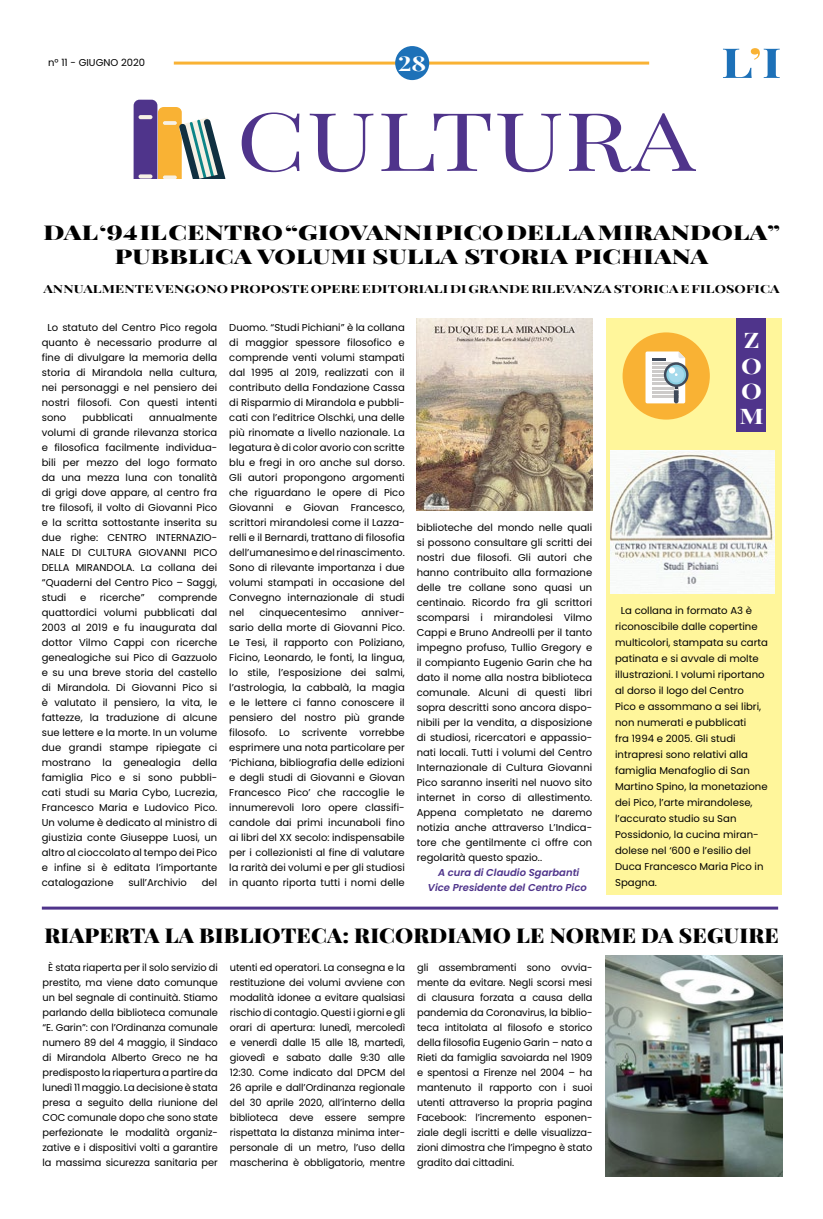
<style>
.page{position:relative;width:823px;height:1219px;background:#fff}
.page>*{position:absolute;margin:0;border:0;box-sizing:border-box;transform-origin:0 0}
.t1{font:81px "Playfair Display SC";letter-spacing:.01em;color:#4f348b;scale:1.25 1}
.ph-titolo_editoriale{font:700 21px "Playfair Display SC";color:#fff;scale:1.25 1}
.ph-titolo_1piano{font:900 20px/24px "Playfair Display SC";letter-spacing:.01em;color:#000;text-align:center;scale:1.3 1}
.ph-titoli_brevi{font:900 20px "Playfair Display SC";letter-spacing:.01em;color:#000;scale:1.1 1}
.t2{font:700 20px "Playfair Display SC";color:#fff;scale:1.25 1}
.ph-sottotitolo{font:700 11px "Playfair Display SC";letter-spacing:.01em;color:#000;scale:1.3 1}
.ph-testo_articolo{font:10px/15px "Poppins";letter-spacing:-.01em;color:#000;text-align:justify}
.ph-zoom{font:10px/16px "Poppins";color:#000}
.ph-testo_articolo-2{font:italic 600 10px "Poppins";color:#4f348b}
</style>
<div class="page">
<hr style="left:174px;top:62px;width:474px;height:3px;background:#f9b234">
<div style="left:395px;top:46px;width:34px;height:34px;background:#1d71b8;border-radius:50%"></div>
<svg style="left:723px;top:48px;width:56px;height:30px"></svg>
<svg style="left:133px;top:100px;width:92px;height:79px"></svg>
<img style="left:605px;top:956px;width:177px;height:220px">
<hr style="left:42px;top:907px;width:735px;height:3px;background:#4f348b">
<div style="left:605px;top:318px;width:176px;height:576px;background:#fff69b"></div>
<img style="left:416px;top:318px;width:176px;height:192px">
<img style="left:610px;top:451px;width:164px;height:142px">
<div style="left:736px;top:318px;width:29px;height:113px;background:#4f348b"></div>
<div style="left:622px;top:332px;width:87px;height:88px;background:#f9b234;border-radius:50%"></div>
<svg style="left:663px;top:362px;width:25px;height:25px"></svg>
<div style="left:666px;top:365px;width:19px;height:19px;background:#89cfe2;border-radius:50%"></div>
<svg style="left:645px;top:351px;width:39px;height:52px;background:#d0d6d6"></svg>
<p class="ph-testo_articolo" style="left:48px;top:55px;width:98px">n° 11 - GIUGNO 2020</p>
<h3 class="t2" style="left:398px;top:51px;width:24px">28</h3>
<h1 class="t1" style="left:236px;top:91px;width:368px">CULTURA</h1>
<p class="ph-titolo_1piano" style="left:43px;top:220px;width:568px">DAL ‘94 IL CENTRO “GIOVANNI PICO DELLA MIRANDOLA”<br>PUBBLICA VOLUMI SULLA STORIA PICHIANA</p>
<p class="ph-sottotitolo" style="left:44px;top:282px;width:567px">ANNUALMENTE VENGONO PROPOSTE OPERE EDITORIALI DI GRANDE RILEVANZA STORICA E FILOSOFICA</p>
<p class="ph-testo_articolo" style="left:42px;top:320px;width:177px;text-indent:6px">Lo statuto del Centro Pico regola quanto è necessario produrre al fine di divulgare la memoria della storia di Mirandola nella cultura, nei personaggi e nel pensiero dei nostri filosofi. Con questi intenti sono</p>
<p class="ph-testo_articolo" style="left:229px;top:320px;width:177px">Duomo. “Studi Pichiani” è la collana di maggior spessore filosofico e comprende venti volumi stampati dal 1995 al 2019, realizzati con il contributo della Fondazione Cassa di Risparmio di Mirandola e pubbli&shy;cati con l’editrice Olschki, una delle più rinomate a livello nazionale. La legatura è di color avorio con scritte blu e fregi in oro anche sul dorso.<br>Gli autori propongono argomenti che riguardano le opere di Pico Giovanni e Giovan Francesco, scrittori mirandolesi come il Lazza&shy;relli e il Bernardi, trattano di filosofia dell’umanesimo e del rinascimento.<br>Sono di rilevante importanza i due volumi stampati in occasione del Convegno internazionale di studi nel</p>
<p class="ph-titolo_editoriale" style="left:743px;top:327px;width:14px">Z</p>
<p class="ph-titolo_editoriale" style="left:740px;top:353px;width:18px">O</p>
<p class="ph-titolo_editoriale" style="left:740px;top:378px;width:18px">O</p>
<p class="ph-titolo_editoriale" style="left:739px;top:403px;width:21px">M</p>
<p class="ph-testo_articolo" style="left:82px;top:410px;width:52px">pubblicati</p>
<p class="ph-testo_articolo" style="left:42px;top:410px;width:177px;text-indent:107px">annualmente volumi di grande rilevanza storica e filosofica facilmente individua&shy;bili per mezzo del logo formato da una mezza luna con tonalità di grigi dove appare, al centro fra tre filosofi, il volto di Giovanni Pico e la scritta sottostante inserita su due righe: CENTRO INTERNAZIO-NALE DI CULTURA GIOVANNI PICO DELLA MIRANDOLA. La collana dei “Quaderni del Centro Pico – Saggi, studi</p>
<p class="ph-testo_articolo" style="left:416px;top:520px;width:177px">biblioteche del mondo nelle quali si possono consultare gli scritti dei nostri due filosofi. Gli autori che hanno contribuito alla formazione delle tre collane sono quasi un centinaio. Ricordo fra gli scrittori scomparsi i mirandolesi Vilmo Cappi e Bruno Andreolli per il tanto impegno profuso, Tullio Gregory e il compianto Eugenio Garin che ha dato il nome alla nostra biblioteca comunale. Alcuni di questi libri sopra descritti sono ancora dispo&shy;nibili per la vendita, a disposizione di studiosi, ricercatori e appassio&shy;nati locali. Tutti i volumi del Centro Internazionale di Cultura Giovanni Pico saranno inseriti nel nuovo sito internet in corso di allestimento.<br>Appena completato ne daremo notizia anche attraverso L’Indica&shy;tore che gentilmente ci offre con regolarità questo spazio..</p>
<p class="ph-testo_articolo-2" style="left:438px;top:867px;width:143px">A cura di Claudio Sgarbanti</p>
<p class="ph-testo_articolo-2" style="left:427px;top:882px;width:160px">Vice Presidente del Centro Pico</p>
<p class="ph-testo_articolo" style="left:80px;top:590px;width:8px">e</p>
<p class="ph-testo_articolo" style="left:100px;top:590px;width:46px">ricerche”</p>
<p class="ph-testo_articolo" style="left:42px;top:590px;width:177px;text-indent:116px">comprende quattordici volumi pubblicati dal 2003 al 2019 e fu inaugurata dal dottor Vilmo Cappi con ricerche genealogiche sui Pico di Gazzuolo e su una breve storia del castello di Mirandola. Di Giovanni Pico si è valutato il pensiero, la vita, le fattezze, la traduzione di alcune sue lettere e la morte. In un volume due grandi stampe ripiegate ci mostrano la genealogia della famiglia Pico e si sono pubbli&shy;cati studi su Maria Cybo, Lucrezia, Francesco Maria e Ludovico Pico.<br>Un volume è dedicato al ministro di giustizia conte Giuseppe Luosi, un altro al cioccolato al tempo dei Pico e infine si è editata l’importante catalogazione</p>
<p class="ph-zoom" style="left:614px;top:602px;width:154px;text-indent:6px">La collana in formato A3 è riconoscibile dalle copertine multicolori, stampata su carta patinata e si avvale di molte illustrazioni. I volumi riportano al dorso il logo del Centro<br>Pico e assommano a sei libri, non numerati e pubblicati<br>fra 1994 e 2005. Gli studi intrapresi sono relativi alla famiglia Menafoglio di San<br>Martino Spino, la monetazione dei Pico, l’arte mirandolese, l’accurato studio su San<br>Possidonio, la cucina miran&shy;dolese nel ‘600 e l’esilio del<br>Duca Francesco Maria Pico in<br>Spagna.</p>
<p class="ph-testo_articolo" style="left:229px;top:605px;width:177px;text-indent:132px">anniver&shy;sario della morte di Giovanni Pico.<br>Le Tesi, il rapporto con Poliziano, Ficino, Leonardo, le fonti, la lingua, lo stile, l’esposizione dei salmi, l’astrologia, la cabbalà, la magia e le lettere ci fanno conoscere il pensiero del nostro più grande filosofo. Lo scrivente vorrebbe esprimere una nota particolare per ‘Pichiana, bibliografia delle edizioni e degli studi di Giovanni e Giovan Francesco Pico’ che raccoglie le innumerevoli loro opere classifi&shy;candole dai primi incunaboli fino ai libri del XX secolo: indispensabile per i collezionisti al fine di valutare la rarità dei volumi e per gli studiosi in quanto riporta tutti i nomi delle</p>
<p class="ph-testo_articolo" style="left:259px;top:605px;width:89px">cinquecentesimo</p>
<p class="ph-testo_articolo" style="left:128px;top:875px;width:60px">sull’Archivio</p>
<p class="ph-testo_articolo" style="left:202px;top:875px;width:17px">del</p>
<p class="ph-titoli_brevi" style="left:44px;top:923px;width:668px">RIAPERTA LA BIBLIOTECA: RICORDIAMO LE NORME DA SEGUIRE</p>
<p class="ph-testo_articolo" style="left:43px;top:960px;width:177px;text-align:center">È stata riaperta per il solo servizio di prestito, ma viene dato comunque un bel segnale di continuità. Stiamo parlando della biblioteca comunale “E. Garin”: con l’Ordinanza comunale numero 89 del 4 maggio, il Sindaco di Mirandola Alberto Greco ne ha predisposto la riapertura a partire da lunedì 11 maggio. La decisione è stata presa a seguito della riunione del COC comunale dopo che sono state perfezionate le modalità organiz&shy;zative e i dispositivi volti a garantire la massima sicurezza sanitaria per</p>
<p class="ph-testo_articolo" style="left:230px;top:960px;width:177px">utenti ed operatori. La consegna e la restituzione dei volumi avviene con modalità idonee a evitare qualsiasi rischio di contagio. Questi i giorni e gli orari di apertura: lunedì, mercoledì e venerdì dalle 15 alle 18, martedì, giovedì e sabato dalle 9:30 alle 12:30. Come indicato dal DPCM del 26 aprile e dall’Ordinanza regionale del 30 aprile 2020, all’interno della biblioteca deve essere sempre rispettata la distanza minima inter&shy;personale di un metro, l’uso della mascherina è obbligatorio, mentre</p>
<p class="ph-testo_articolo" style="left:417px;top:960px;width:177px">gli assembramenti sono ovvia&shy;mente da evitare. Negli scorsi mesi di clausura forzata a causa della pandemia da Coronavirus, la biblio&shy;teca intitolata al filosofo e storico della filosofia Eugenio Garin – nato a Rieti da famiglia savoiarda nel 1909 e spentosi a Firenze nel 2004 – ha mantenuto il rapporto con i suoi utenti attraverso la propria pagina Facebook: l’incremento esponen&shy;ziale degli iscritti e delle visualizza&shy;zioni dimostra che l’impegno è stato gradito dai cittadini.</p>
</div>
